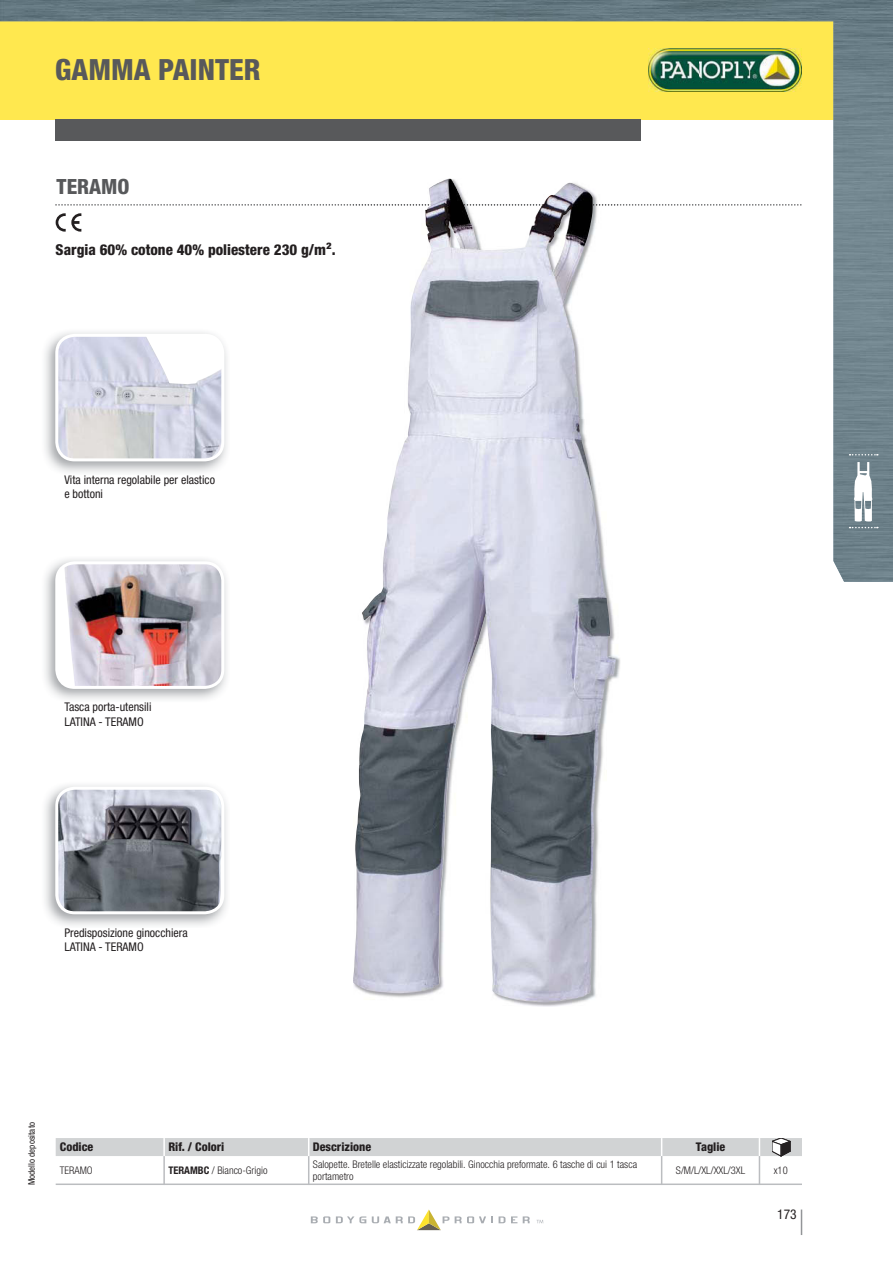
<style>
.page{position:relative;width:893px;height:1263px;background:#fff}
.page>*{position:absolute;margin:0;border:0;box-sizing:border-box;transform-origin:0 0}
.t1{font:800 condensed 29.25px "Helvetica Neue LTW1 G";color:#58595b}
.t2{font:800 condensed 21px "Helvetica Neue LTW1 G";color:#58595b}
.t3{font:800 condensed 15px "Helvetica Neue LTW1 G";color:#231f20}
.t4{font:condensed 13.5px "Helvetica Neue LTW1 G";color:#231f20}
.t5{font:condensed 12px/14.4px "Helvetica Neue LTW1 G";color:#231f20}
.t6{font:800 condensed 12px "Helvetica Neue LTW1 G";color:#231f20}
.t7{font:300 condensed 10.5px/12px "Helvetica Neue LTW1 G";color:#231f20}
.t8{font:condensed 9px "Helvetica Neue LTW1 G";color:#231f20}
.s1{font-weight:700}
</style>
<div class="page">
<svg style="left:311px;top:1216px;width:19px;height:7px"></svg>
<svg style="left:336px;top:1216px;width:30px;height:7px"></svg>
<svg style="left:372px;top:1209px;width:77px;height:21px"></svg>
<svg style="left:455px;top:1216px;width:38px;height:7px"></svg>
<svg style="left:499px;top:1216px;width:6px;height:7px"></svg>
<svg style="left:511px;top:1216px;width:6px;height:7px"></svg>
<svg style="left:523px;top:1216px;width:7px;height:7px"></svg>
<svg style="left:536px;top:1220px;width:7px;height:3px"></svg>
<svg style="left:801px;top:1209px;width:1px;height:26px"></svg>
<svg style="left:0;top:29px;width:833px;height:203px;fill:#ffe84f"></svg>
<img style="left:0;top:0;width:893px;height:29px">
<img style="left:833px;top:28px;width:60px;height:554px">
<svg style="left:850px;top:462px;width:28px;height:66px"></svg>
<svg style="left:850px;top:454px;width:28px;height:1px"></svg>
<img style="left:648px;top:49px;width:153px;height:42px">
<svg style="left:55px;top:204px;width:746px;height:2px"></svg>
<img style="left:353px;top:179px;width:267px;height:828px">
<img style="left:594px;top:204px;width:24px;height:2px">
<img style="left:353px;top:180px;width:241px;height:822px">
<img style="left:57px;top:335px;width:166px;height:125px">
<div style="left:55px;top:334px;width:169px;height:127px;border:3px solid #fff;border-radius:18px"></div>
<img style="left:64px;top:563px;width:159px;height:124px">
<div style="left:55px;top:561px;width:169px;height:128px;border:3px solid #fff;border-radius:18px"></div>
<img style="left:57px;top:788px;width:166px;height:125px">
<div style="left:55px;top:787px;width:169px;height:127px;border:3px solid #fff;border-radius:18px"></div>
<div style="left:55px;top:119px;width:586px;height:21px;background:#58595b"></div>
<svg style="left:56px;top:213px;width:25px;height:19px"></svg>
<svg style="left:56px;top:1138px;width:746px;height:45px"></svg>
<hr style="left:56px;top:1183px;width:746px;height:2px;background:#bbbdc0">
<p class="t1" style="left:55px;top:53px;width:207px">GAMMA PAINTER</p>
<p class="t2" style="left:57px;top:175px;width:75px">TERAMO</p>
<p class="t3" style="left:56px;top:241px;width:281px">Sargia 60% cotone 40% poliestere 230 g/m².</p>
<p class="t5" style="left:64px;top:474px;width:152px">Vita interna regolabile per elastico e bottoni</p>
<p class="t5" style="left:64px;top:701px;width:89px">Tasca porta-utensili<br>LATINA - TERAMO</p>
<p class="t5" style="left:64px;top:927px;width:125px">Predisposizione ginocchiera<br>LATINA - TERAMO</p>
<p class="t8" style="left:28px;top:1185px;width:64px;rotate:-90deg">Modello depositato</p>
<p class="t6" style="left:60px;top:1140px;width:35px">Codice</p>
<p class="t6" style="left:168px;top:1140px;width:58px">Rif. / Colori</p>
<p class="t6" style="left:313px;top:1140px;width:60px">Descrizione</p>
<p class="t6" style="left:696px;top:1140px;width:31px">Taglie</p>
<p class="t7" style="left:60px;top:1165px;width:34px">TERAMO</p>
<p class="t7" style="left:168px;top:1165px;width:101px"><span class="s1">TERAMBC</span> / Bianco-Grigio</p>
<p class="t7" style="left:313px;top:1159px;width:326px">Salopette. Bretelle elasticizzate regolabili. Ginocchia preformate. 6 tasche di cui 1 tasca portametro</p>
<p class="t7" style="left:676px;top:1165px;width:71px">S/M/L/XL/XXL/3XL</p>
<p class="t7" style="left:774px;top:1165px;width:15px">x10</p>
<p class="t4" style="left:777px;top:1209px;width:21px">173</p>
</div>
